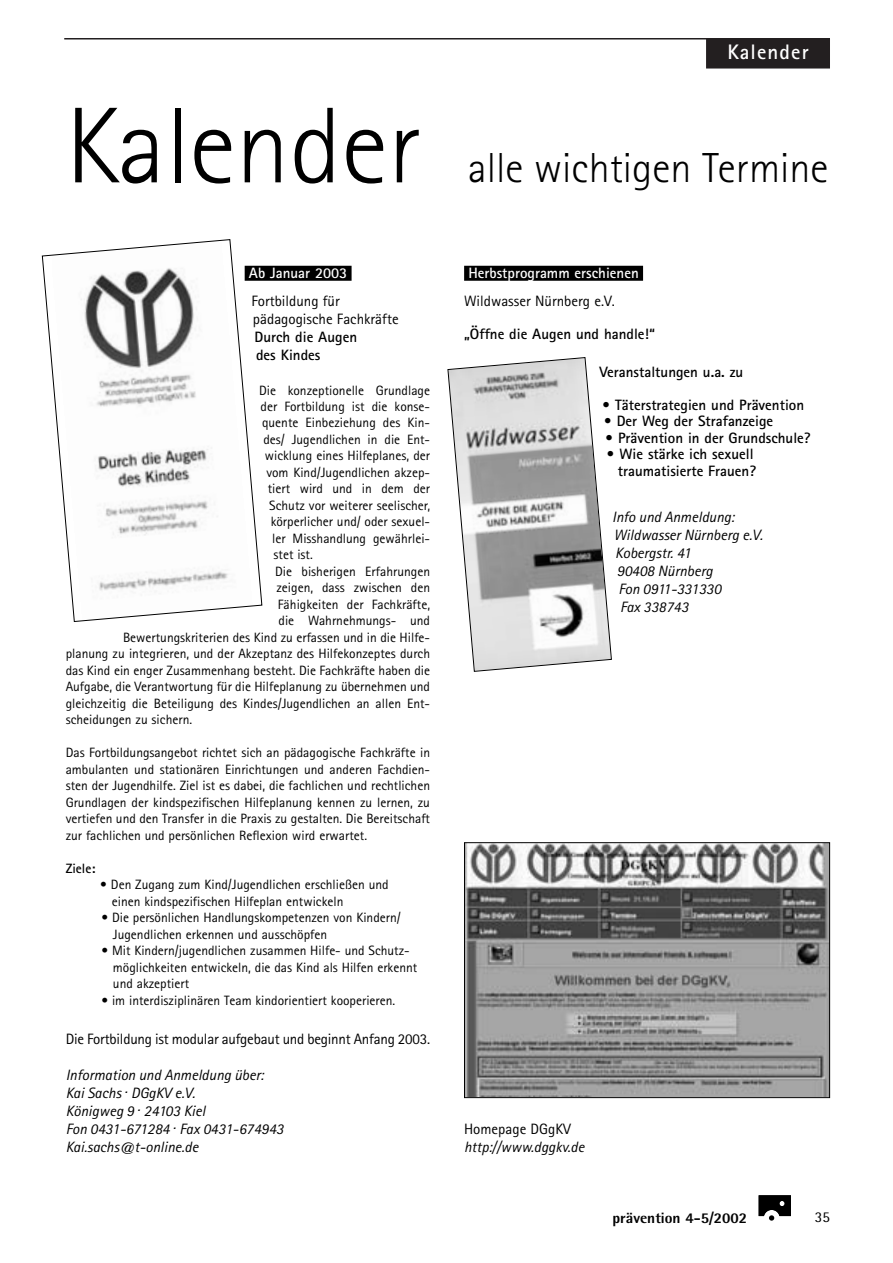
<style>
.page{position:relative;width:893px;height:1263px;background:#fff}
.page>*{position:absolute;margin:0;border:0;box-sizing:border-box;transform-origin:0 0}
.t1{font:300 108px "Rotis Sans Serif";color:#000}
.t2{font:300 42px "Rotis Sans Serif";color:#000}
.t3{font:700 21px "Rotis Sans Serif";letter-spacing:.055em;color:#fff}
.t4{font:italic 15px/18px "Rotis Sans Serif";color:#000}
.t5{font:700 15px/18px "Rotis Sans Serif";color:#000}
.t6{font:15px/18px "Rotis Sans Serif";color:#000}
.t7{font:700 15px "Rotis Sans Serif";color:#fff}
.t8{font:800 15px "Rotis Semi Sans";color:#000}
.t9{font:15px "Rotis Semi Sans";color:#000}
.t10{font:13.5px/16.5px "Rotis Sans Serif";color:#000}
.t11{font:700 13.5px "Rotis Sans Serif";color:#000}
</style>
<div class="page">
<hr style="left:64px;top:38px;width:766px;height:2px;background:#231f20">
<div style="left:706px;top:39px;width:124px;height:30px;background:#231f20"></div>
<svg style="left:758px;top:1195px;width:32px;height:26px"></svg>
<div style="left:245px;top:266px;width:106px;height:15px;background:#000"></div>
<div style="left:464px;top:266px;width:179px;height:15px;background:#000"></div>
<svg style="left:42px;top:239px;width:221px;height:383px"></svg>
<svg style="left:447px;top:357px;width:165px;height:315px"></svg>
<img style="left:466px;top:844px;width:362px;height:252px">
<div style="left:464px;top:842px;width:366px;height:256px;border:1px solid #000"></div>
<h1 class="t1" style="left:66px;top:108px;width:357px">Kalender</h1>
<p class="t7" style="left:249px;top:267px;width:100px">Ab Januar 2003</p>
<p class="t6" style="left:251px;top:293px;width:149px">Fortbildung für pädagogische Fachkräfte</p>
<p class="t5" style="left:254px;top:329px;width:104px">Durch die Augen des Kindes</p>
<p class="t10" style="left:259px;top:383px;width:172px">Die konzeptionelle Grundlage</p>
<p class="t10" style="left:260px;top:400px;width:171px">der Fortbildung ist die konse-</p>
<p class="t10" style="left:262px;top:416px;width:169px">quente Einbeziehung des Kin-</p>
<p class="t10" style="left:263px;top:433px;width:168px">des/ Jugendlichen in die Ent-</p>
<p class="t10" style="left:265px;top:449px;width:167px">wicklung eines Hilfeplanes, der</p>
<p class="t10" style="left:266px;top:466px;width:165px">vom Kind/Jugendlichen akzep-</p>
<p class="t10" style="left:268px;top:482px;width:164px">tiert wird und in dem der</p>
<p class="t10" style="left:269px;top:499px;width:162px">Schutz vor weiterer seelischer,</p>
<p class="t10" style="left:271px;top:515px;width:161px">körperlicher und/ oder sexuel-</p>
<p class="t10" style="left:272px;top:532px;width:159px">ler Misshandlung gewährlei-</p>
<p class="t10" style="left:273px;top:548px;width:41px">stet ist.</p>
<p class="t10" style="left:275px;top:565px;width:156px">Die bisherigen Erfahrungen</p>
<p class="t10" style="left:276px;top:581px;width:155px">zeigen, dass zwischen den</p>
<p class="t10" style="left:278px;top:598px;width:154px">Fähigkeiten der Fachkräfte,</p>
<p class="t10" style="left:278px;top:614px;width:153px">die Wahrnehmungs- und</p>
<p class="t10" style="left:123px;top:631px;width:308px">Bewertungskriterien des Kind zu erfassen und in die Hilfe-</p>
<p class="t10" style="left:66px;top:647px;width:366px">planung zu integrieren, und der Akzeptanz des Hilfekonzeptes durch</p>
<p class="t10" style="left:66px;top:664px;width:366px">das Kind ein enger Zusammenhang besteht. Die Fachkräfte haben die</p>
<p class="t10" style="left:66px;top:680px;width:366px">Aufgabe, die Verantwortung für die Hilfeplanung zu übernehmen und</p>
<p class="t10" style="left:66px;top:697px;width:366px">gleichzeitig die Beteiligung des Kindes/Jugendlichen an allen Ent-</p>
<p class="t10" style="left:66px;top:713px;width:128px">scheidungen zu sichern.</p>
<p class="t10" style="left:66px;top:746px;width:366px;text-align:justify">Das Fortbildungsangebot richtet sich an pädagogische Fachkräfte in ambulanten und stationären Einrichtungen und anderen Fachdien&shy;sten der Jugendhilfe. Ziel ist es dabei, die fachlichen und rechtlichen Grundlagen der kindspezifischen Hilfeplanung kennen zu lernen, zu vertiefen und den Transfer in die Praxis zu gestalten. Die Bereitschaft zur fachlichen und persönlichen Reflexion wird erwartet.</p>
<p class="t11" style="left:66px;top:864px;width:31px">Ziele:</p>
<p class="t10" style="left:112px;top:878px;width:278px;text-indent:-12px">• Den Zugang zum Kind/Jugendlichen erschließen und einen kindspezifischen Hilfeplan entwickeln</p>
<p class="t10" style="left:113px;top:911px;width:289px;text-indent:-12px">• Die persönlichen Handlungskompetenzen von Kindern/<br>Jugendlichen erkennen und ausschöpfen</p>
<p class="t10" style="left:113px;top:944px;width:306px;text-indent:-12px">• Mit Kindern/jugendlichen zusammen Hilfe- und Schutz&shy;möglichkeiten entwickeln, die das Kind als Hilfen erkennt und akzeptiert</p>
<p class="t10" style="left:101px;top:994px;width:295px">• im interdisziplinären Team kindorientiert kooperieren.</p>
<p class="t6" style="left:66px;top:1031px;width:366px">Die Fortbildung ist modular aufgebaut und beginnt Anfang 2003.</p>
<p class="t4" style="left:66px;top:1067px;width:219px">Information und Anmeldung über:<br>Kai Sachs . DGgKV e.V.<br>Königweg 9 . 24103 Kiel<br>Fon 0431-671284 . Fax 0431-674943<br>Kai.sachs@t-online.de</p>
<h3 class="t3" style="left:727px;top:44px;width:83px">Kalender</h3>
<h2 class="t2" style="left:468px;top:153px;width:362px">alle wichtigen Termine</h2>
<p class="t7" style="left:468px;top:267px;width:172px">Herbstprogramm erschienen</p>
<p class="t6" style="left:464px;top:293px;width:152px">Wildwasser Nürnberg e.V.</p>
<p class="t5" style="left:464px;top:326px;width:192px">„Öffne die Augen und handle!“</p>
<p class="t5" style="left:599px;top:364px;width:145px">Veranstaltungen u.a. zu</p>
<p class="t5" style="left:602px;top:397px;width:203px">• Täterstrategien und Prävention</p>
<p class="t5" style="left:603px;top:413px;width:171px">• Der Weg der Strafanzeige</p>
<p class="t5" style="left:605px;top:430px;width:207px">• Prävention in der Grundschule?</p>
<p class="t5" style="left:606px;top:447px;width:151px;line-height:16.5px;text-align:right">• Wie stärke ich sexuell traumatisierte Frauen?</p>
<p class="t4" style="left:612px;top:509px;width:123px">Info und Anmeldung:</p>
<p class="t4" style="left:613px;top:527px;width:151px">Wildwasser Nürnberg e.V.</p>
<p class="t4" style="left:615px;top:545px;width:77px">Kobergstr. 41</p>
<p class="t4" style="left:617px;top:563px;width:97px">90408 Nürnberg</p>
<p class="t4" style="left:618px;top:581px;width:104px">Fon 0911-331330</p>
<p class="t4" style="left:620px;top:599px;width:70px">Fax 338743</p>
<p class="t6" style="left:464px;top:1121px;width:108px">Homepage DGgKV</p>
<p class="t4" style="left:464px;top:1139px;width:122px">http://www.dggkv.de</p>
<p class="t8" style="left:612px;top:1212px;width:136px">prävention 4-5/2002</p>
<p class="t9" style="left:815px;top:1212px;width:17px">35</p>
</div>
